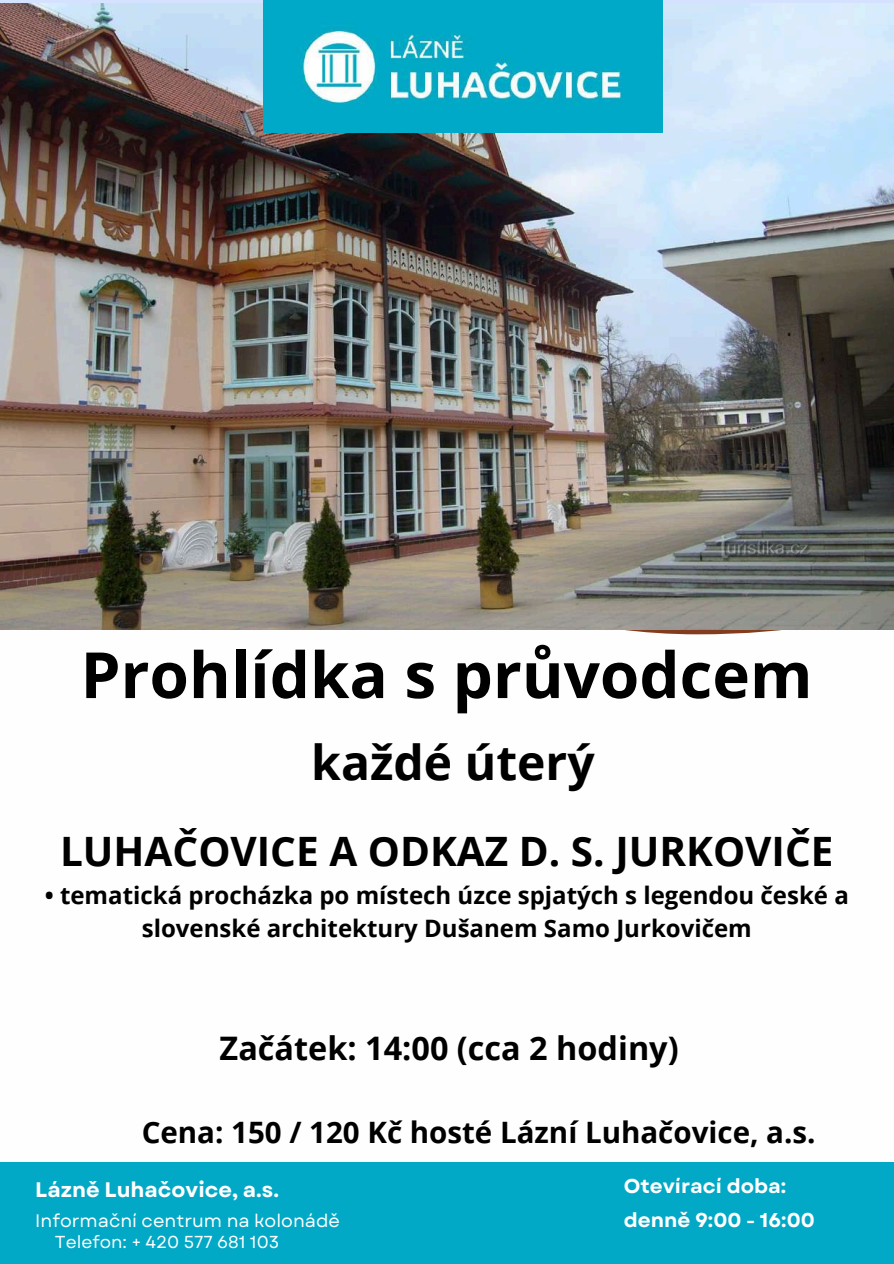
<style>
.page{position:relative;width:894px;height:1264px;background:#fff}
.page>*{position:absolute;margin:0;border:0;box-sizing:border-box;transform-origin:0 0}
.t1{font:700 63.6px "Open Sans";color:#000}
.t2{font:700 48px "Open Sans";color:#000}
.t3{font:700 40.5px "Open Sans";color:#000}
.t4{font:700 32.4px "Open Sans";color:#000}
.t5{font:700 29.55px "Open Sans";color:#000}
.t6{font:700 24px/32.7px "Open Sans";color:#000;text-align:center}
.t7{font:700 21px "Garet";color:#fff}
.t8{font:700 19.95px/34.5px "Garet";color:#fff}
.t9{font:18px "Garet";color:#fff}
.t10{font:17.25px "Garet";color:#fff}
</style>
<div class="page">
<svg style="left:0;top:629px;width:893px;height:6px"></svg>
<div style="left:0;top:1162px;width:893px;height:101px;background:#02a9c6"></div>
<img style="left:0;top:3px;width:893px;height:626px">
<img style="left:263px;top:0;width:398px;height:133px">
<h1 class="t1" style="left:81px;top:630px;width:733px">Prohlídka s průvodcem</h1>
<h2 class="t2" style="left:311px;top:728px;width:285px">každé úterý</h2>
<h3 class="t3" style="left:60px;top:822px;width:774px">LUHAČOVICE A ODKAZ D. S. JURKOVIČE</h3>
<p class="t6" style="left:45px;top:878px;width:805px">• tematická procházka po místech úzce spjatých s legendou české a slovenské architektury Dušanem Samo Jurkovičem</p>
<h3 class="t4" style="left:219px;top:1025px;width:460px">Začátek: 14:00 (cca 2 hodiny)</h3>
<p class="t5" style="left:142px;top:1111px;width:675px">Cena: 150 / 120 Kč hosté Lázní Luhačovice, a.s.</p>
<p class="t7" style="left:35px;top:1174px;width:245px">Lázně Luhačovice, a.s.</p>
<p class="t9" style="left:35px;top:1208px;width:306px">Informační centrum na kolonádě</p>
<p class="t10" style="left:55px;top:1229px;width:226px">Telefon: + 420 577 681 103</p>
<p class="t8" style="left:623px;top:1168px;width:192px">Otevírací doba: denně 9:00 - 16:00</p>
</div>
